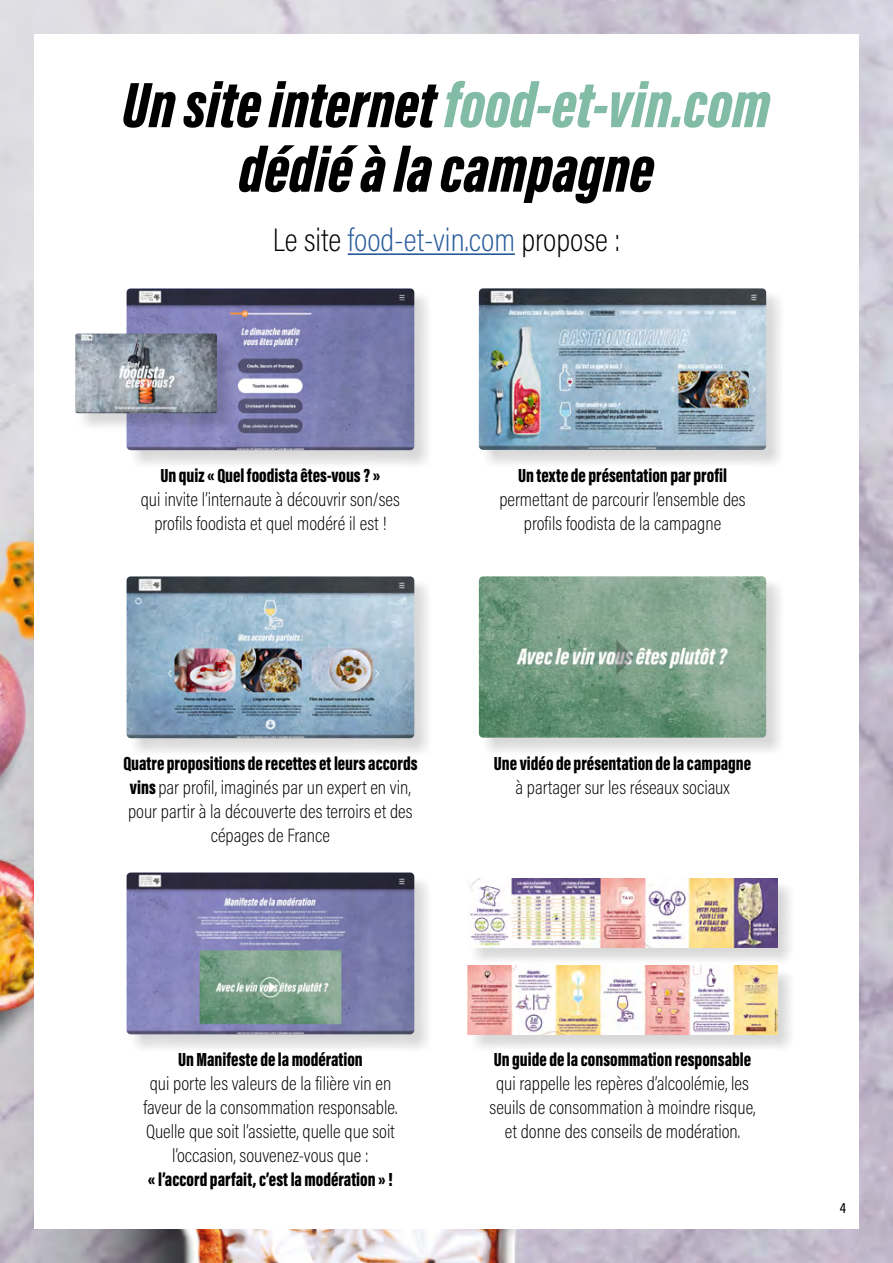
<style>
.page{position:relative;width:893px;height:1263px;background:#fff}
.page>*{position:absolute;margin:0;border:0;box-sizing:border-box;transform-origin:0 0}
.t1{font:italic 900 66px/64.5px "Acumin Pro Extra Cond";color:#000;text-align:center}
.t2{font:33px "Acumin Variable Concept";letter-spacing:-.105em;color:#275b9b}
.t3{font:19.5px/24px "Acumin Variable Concept";letter-spacing:-.11em;color:#000;text-align:center}
.t4{font:900 19.5px "Acumin Pro Extra Cond";color:#000}
.t5{font:15px "Acumin Variable Concept";color:#000}
.s1{color:#82bca6}
.s2{color:#000}
.s3{font-family:"Acumin Pro Extra Cond";font-weight:900}
</style>
<div class="page">
<img style="left:0;top:0;width:893px;height:1263px">
<div style="left:34px;top:34px;width:825px;height:1195px;background:#fff"></div>
<hr style="left:348px;top:253px;width:167px;height:2px;background:#275b9b">
<div style="left:129px;top:291px;width:304px;height:178px;background:#000;opacity:.15"></div>
<img style="left:127px;top:288px;width:287px;height:162px">
<div style="left:129px;top:579px;width:304px;height:178px;background:#000;opacity:.15"></div>
<img style="left:127px;top:576px;width:287px;height:162px">
<div style="left:129px;top:875px;width:304px;height:178px;background:#000;opacity:.15"></div>
<img style="left:127px;top:872px;width:287px;height:162px">
<div style="left:481px;top:291px;width:304px;height:178px;background:#000;opacity:.15"></div>
<img style="left:479px;top:288px;width:287px;height:162px">
<div style="left:481px;top:579px;width:304px;height:178px;background:#000;opacity:.15"></div>
<img style="left:479px;top:576px;width:287px;height:162px">
<div style="left:470px;top:880px;width:326px;height:86px;background:#000;opacity:.15"></div>
<img style="left:469px;top:878px;width:308px;height:69px">
<div style="left:470px;top:968px;width:326px;height:85px;background:#000;opacity:.15"></div>
<img style="left:468px;top:965px;width:309px;height:69px">
<div style="left:77px;top:336px;width:159px;height:96px;background:#000;opacity:.15"></div>
<img style="left:75px;top:334px;width:142px;height:79px">
<h1 class="t1" style="left:123px;top:72px;width:649px">Un site internet <span class="s1">food-et-vin.com </span>dédié à la campagne</h1>
<h2 class="t2" style="left:273px;top:217px;width:350px"><span class="s2">Le site</span> food-et-vin.com <span class="s2">propose :</span></h2>
<p class="t4" style="left:160px;top:463px;width:222px">Un quiz « Quel foodista êtes-vous ? »</p>
<p class="t3" style="left:141px;top:486px;width:263px">qui invite l’internaute à découvrir son/ses profils foodista et quel modéré il est !</p>
<p class="t4" style="left:518px;top:464px;width:211px">Un texte de présentation par profil</p>
<p class="t3" style="left:499px;top:487px;width:250px">permettant de parcourir l’ensemble des profils foodista de la campagne</p>
<p class="t4" style="left:123px;top:751px;width:296px">Quatre propositions de recettes et leurs accords</p>
<p class="t3" style="left:128px;top:774px;width:288px"><span class="s3">vins</span> par profil, imaginés par un expert en vin, pour partir à la découverte des terroirs et des cépages de France</p>
<p class="t4" style="left:494px;top:751px;width:259px">Une vidéo de présentation de la campagne</p>
<p class="t3" style="left:515px;top:774px;width:218px">à partager sur les réseaux sociaux</p>
<p class="t4" style="left:178px;top:1047px;width:186px">Un Manifeste de la modération</p>
<p class="t3" style="left:143px;top:1070px;width:256px">qui porte les valeurs de la filière vin en faveur de la consommation responsable.<br>Quelle que soit l’assiette, quelle que soit l’occasion, souvenez-vous que :</p>
<p class="t4" style="left:148px;top:1167px;width:246px">« l’accord parfait, c’est la modération » !</p>
<p class="t4" style="left:494px;top:1047px;width:259px">Un guide de la consommation responsable</p>
<p class="t3" style="left:490px;top:1070px;width:268px">qui rappelle les repères d’alcoolémie, les seuils de consommation à moindre risque, et donne des conseils de modération.</p>
<p class="t5" style="left:840px;top:1197px;width:9px">4</p>
</div>
